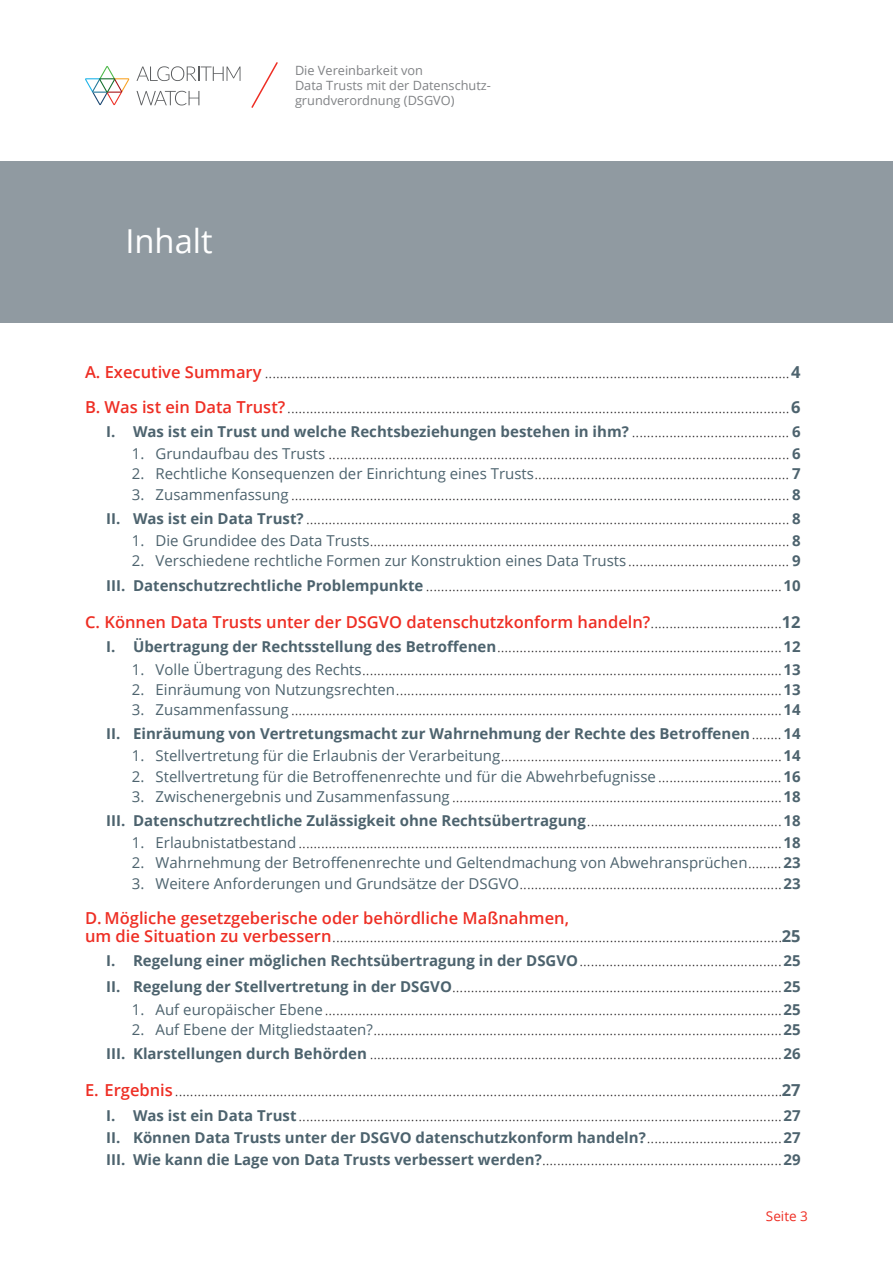
<style>
.page{position:relative;width:893px;height:1263px;background:#fff}
.page>*{position:absolute;margin:0;border:0;box-sizing:border-box;transform-origin:0 0}
.t1{font:33px "Open Sans";color:#fff}
.t2{font:600 16.5px "Open Sans";color:#ee2e24}
.t3{font:300 15.75px/24.5px "Open Sans";color:#231f20;text-align:right}
.t4{font:700 15px "Open Sans";color:#4d636e}
.t5{font:15px "Open Sans";color:#4d636e}
.t6{font:13.5px "Open Sans";color:#ee2e24}
.t7{font:12.75px/15px "Open Sans";color:#808285}
.s1{font-weight:600;font-size:16.5px;color:#ee2e24}
.s2{font-weight:700;font-size:16.5px;color:#4d636e}
.s3{font-weight:300;font-size:15.75px;color:#231f20}
.s4{font-weight:400;font-size:15px;color:#4d636e}
.s5{font-weight:700;font-size:15px;color:#4d636e}
.s6{font-weight:700}
.s7{font-weight:700;color:#4d636e}
</style>
<div class="page">
<svg style="left:251px;top:62px;width:27px;height:46px"></svg>
<svg style="left:137px;top:91px;width:62px;height:14px"></svg>
<svg style="left:136px;top:66px;width:104px;height:15px"></svg>
<svg style="left:85px;top:66px;width:44px;height:39px"></svg>
<div style="left:0;top:162px;width:893px;height:161px;background:#909aa1"></div>
<h1 class="t1" style="left:125px;top:218px;width:89px">Inhalt</h1>
<p class="t7" style="left:295px;top:63px;width:197px">Die Vereinbarkeit von<br>Data Trusts mit der Datenschutz&shy;grundverordnung (DSGVO)</p>
<p class="t3" style="left:85px;top:359px;width:717px"><span class="s1">A. Executive Summary</span> ............................................................................................................................................<span class="s2">4</span></p>
<p class="t3" style="left:85px;top:394px;width:717px"><span class="s1">B. Was ist ein Data Trust?</span> ......................................................................................................................................<span class="s2">6</span></p>
<p class="t4" style="left:106px;top:421px;width:696px">I. Was ist ein Trust und welche Rechtsbeziehungen bestehen in ihm? <span class="s3">..........................................</span> 6</p>
<p class="t3" style="left:132px;top:441px;width:670px"><span class="s4">1. Grundaufbau des Trusts</span> ........................................................................................................................... <span class="s5">6</span></p>
<p class="t3" style="left:132px;top:461px;width:670px"><span class="s4">2. Rechtliche Konsequenzen der Einrichtung eines Trusts</span>.................................................................... <span class="s5">7</span></p>
<p class="t3" style="left:106px;top:481px;width:696px"><span class="s4">3. Zusammenfassung</span> ..................................................................................................................................... <span class="s5">8<br>II. Was ist ein Data Trust?</span> ................................................................................................................................. <span class="s5">8</span></p>
<p class="t3" style="left:132px;top:528px;width:670px"><span class="s4">1. Die Grundidee des Data Trusts</span>................................................................................................................ <span class="s5">8</span></p>
<p class="t5" style="left:132px;top:551px;width:670px">2. Verschiedene rechtliche Formen zur Konstruktion eines Data Trusts <span class="s3">...........................................</span> <span class="s6">9</span></p>
<p class="t3" style="left:106px;top:572px;width:696px"><span class="s5">III. Datenschutzrechtliche Problempunkte</span> ...............................................................................................<span class="s5">10</span></p>
<p class="t2" style="left:85px;top:611px;width:717px">C. Können Data Trusts unter der DSGVO datenschutzkonform handeln?<span class="s3">...................................</span><span class="s7">12</span></p>
<p class="t3" style="left:106px;top:634px;width:696px"><span class="s5">I. Übertragung der Rechtsstellung des Betroffenen</span>............................................................................<span class="s5">12</span></p>
<p class="t3" style="left:132px;top:656px;width:670px"><span class="s4">1. Volle Übertragung des Rechts</span>................................................................................................................<span class="s5">13</span></p>
<p class="t3" style="left:132px;top:676px;width:670px"><span class="s4">2. Einräumung von Nutzungsrechten</span>.......................................................................................................<span class="s5">13</span></p>
<p class="t3" style="left:132px;top:696px;width:670px"><span class="s4">3. Zusammenfassung</span> ...................................................................................................................................<span class="s5">14</span></p>
<p class="t4" style="left:106px;top:723px;width:696px">II. Einräumung von Vertretungsmacht zur Wahrnehmung der Rechte des Betroffenen<span class="s3">........</span>14</p>
<p class="t3" style="left:132px;top:743px;width:670px"><span class="s4">1. Stellvertretung für die Erlaubnis der Verarbeitung</span>...........................................................................<span class="s5">14</span></p>
<p class="t5" style="left:132px;top:766px;width:670px">2. Stellvertretung für die Betroffenenrechte und für die Abwehrbefugnisse<span class="s3">.................................</span><span class="s6">16</span></p>
<p class="t3" style="left:132px;top:783px;width:670px"><span class="s4">3. Zwischenergebnis und Zusammenfassung</span> ........................................................................................<span class="s5">18</span></p>
<p class="t4" style="left:106px;top:810px;width:696px">III. Datenschutzrechtliche Zulässigkeit ohne Rechtsübertragung<span class="s3">....................................................</span>18</p>
<p class="t3" style="left:132px;top:830px;width:670px"><span class="s4">1. Erlaubnistatbestand</span>.................................................................................................................................<span class="s5">18</span></p>
<p class="t5" style="left:132px;top:853px;width:670px">2. Wahrnehmung der Betroffenenrechte und Geltendmachung von Abwehransprüchen<span class="s3">.........</span><span class="s6">23</span></p>
<p class="t3" style="left:132px;top:870px;width:670px"><span class="s4">3. Weitere Anforderungen und Grundsätze der DSGVO</span>......................................................................<span class="s5">23</span></p>
<p class="t2" style="left:85px;top:906px;width:485px">D. Mögliche gesetzgeberische oder behördliche Maßnahmen,</p>
<p class="t3" style="left:85px;top:923px;width:717px"><span class="s1">um die Situation zu verbessern</span>........................................................................................................................<span class="s2">25<br></span><span class="s5">I. Regelung einer möglichen Rechtsübertragung in der DSGVO</span>......................................................<span class="s5">25</span></p>
<p class="t3" style="left:106px;top:974px;width:696px"><span class="s5">II. Regelung der Stellvertretung in der DSGVO</span>........................................................................................<span class="s5">25</span></p>
<p class="t3" style="left:132px;top:996px;width:670px"><span class="s4">1. Auf europäischer Ebene</span>..........................................................................................................................<span class="s5">25</span></p>
<p class="t3" style="left:106px;top:1016px;width:696px"><span class="s4">2. Auf Ebene der Mitgliedstaaten?</span>.............................................................................................................<span class="s5">25<br>III. Klarstellungen durch Behörden</span> ..............................................................................................................<span class="s5">26</span></p>
<p class="t3" style="left:85px;top:1078px;width:717px"><span class="s1">E. Ergebnis</span>..................................................................................................................................................................<span class="s2">27<br></span><span class="s5">I. Was ist ein Data Trust</span> .................................................................................................................................<span class="s5">27</span></p>
<p class="t4" style="left:106px;top:1127px;width:696px">II. Können Data Trusts unter der DSGVO datenschutzkonform handeln?<span class="s3">....................................</span>27</p>
<p class="t3" style="left:106px;top:1147px;width:696px"><span class="s5">III. Wie kann die Lage von Data Trusts verbessert werden?</span>................................................................<span class="s5">29</span></p>
<p class="t6" style="left:766px;top:1207px;width:43px">Seite 3</p>
</div>
